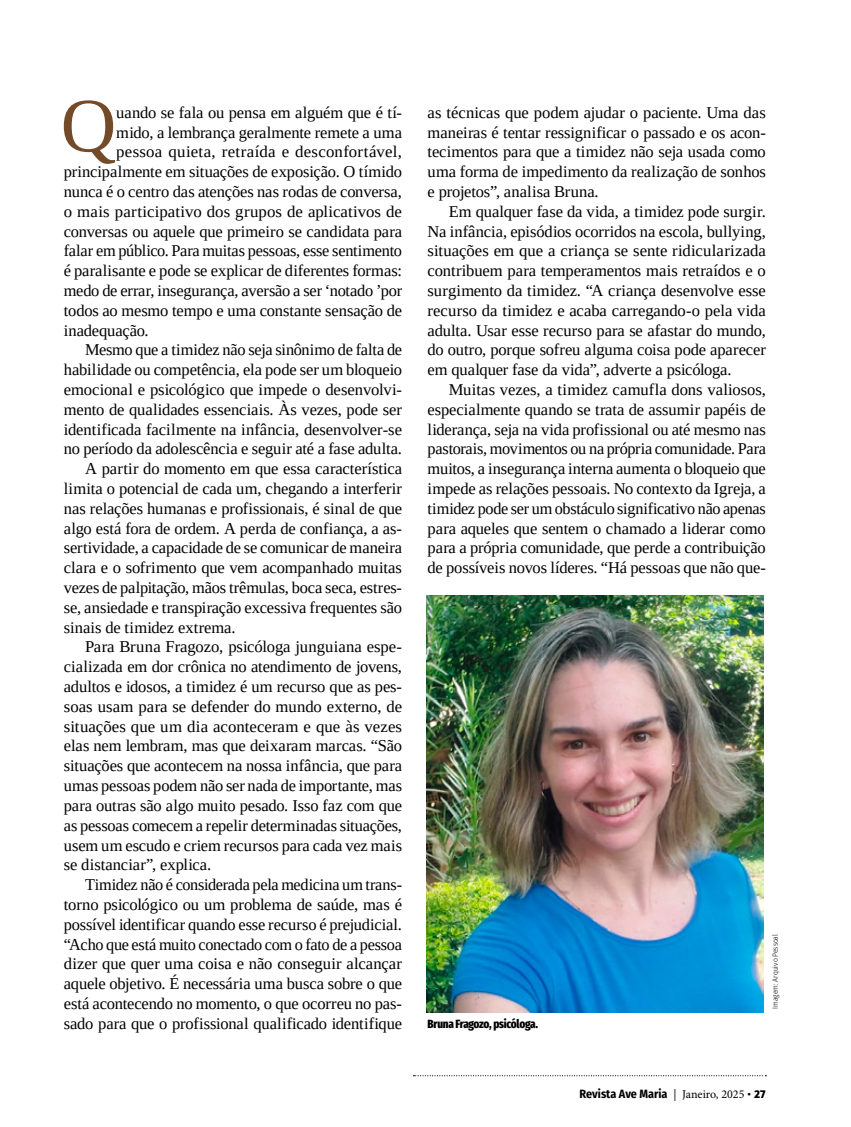
<style>
.page{position:relative;width:851px;height:1127px;background:#fff}
.page>*{position:absolute;margin:0;border:0;box-sizing:border-box;transform-origin:0 0}
.t1{font:76.95px "Tinos";color:#734b28}
.t2{font:16.5px/19.8px "Tinos";letter-spacing:-.005em;color:#000;text-align:justify}
.t3{font:16.5px "Tinos";letter-spacing:.015em;color:#000}
.t4{font:700 12px "Fira Sans Condensed";color:#000}
.t5{font:800 extra-condensed 12px "Fira Sans";letter-spacing:-.025em;color:#000}
.t6{font:300 7.5px "Fira Sans Condensed";color:#000}
.s1{font-family:"Minion Pro";font-weight:400}
.s2{font-family:"Amaranth"}
</style>
<div class="page">
<img style="left:426px;top:595px;width:337px;height:417px">
<svg style="left:413px;top:1075px;width:353px;height:1px"></svg>
<h1 class="t1" style="left:61px;top:76px;width:57px">Q</h1>
<p class="t2" style="left:116px;top:102px;width:287px">uando se fala ou pensa em alguém que é tí-</p>
<p class="t2" style="left:116px;top:122px;width:287px">mido, a lembrança geralmente remete a uma</p>
<p class="t3" style="left:116px;top:141px;width:287px">pessoa quieta, retraída e desconfortável,</p>
<p class="t2" style="left:64px;top:162px;width:340px">principalmente em situações de exposição. O tímido</p>
<p class="t2" style="left:64px;top:181px;width:339px">nunca é o centro das atenções nas rodas de conversa,</p>
<p class="t2" style="left:64px;top:201px;width:339px">o mais participativo dos grupos de aplicativos de</p>
<p class="t2" style="left:64px;top:221px;width:340px">conversas ou aquele que primeiro se candidata para</p>
<p class="t2" style="left:64px;top:241px;width:340px">falar em público. Para muitas pessoas, esse sentimento</p>
<p class="t2" style="left:64px;top:261px;width:340px">é paralisante e pode se explicar de diferentes formas:</p>
<p class="t2" style="left:64px;top:280px;width:340px">medo de errar, insegurança, aversão a ser ‘notado ’por</p>
<p class="t2" style="left:64px;top:300px;width:340px">todos ao mesmo tempo e uma constante sensação de</p>
<p class="t2" style="left:64px;top:320px;width:86px">inadequação.</p>
<p class="t2" style="left:85px;top:340px;width:318px">Mesmo que a timidez não seja sinônimo de falta de</p>
<p class="t2" style="left:64px;top:360px;width:340px">habilidade ou competência, ela pode ser um bloqueio</p>
<p class="t2" style="left:64px;top:379px;width:340px">emocional e psicológico que impede o desenvolvi-</p>
<p class="t2" style="left:64px;top:399px;width:340px">mento de qualidades essenciais. Às vezes, pode ser</p>
<p class="t2" style="left:64px;top:419px;width:340px">identificada facilmente na infância, desenvolver-se</p>
<p class="t2" style="left:64px;top:439px;width:340px">no período da adolescência e seguir até a fase adulta.</p>
<p class="t2" style="left:85px;top:459px;width:318px">A partir do momento em que essa característica</p>
<p class="t2" style="left:64px;top:478px;width:340px">limita o potencial de cada um, chegando a interferir</p>
<p class="t2" style="left:64px;top:498px;width:340px">nas relações humanas e profissionais, é sinal de que</p>
<p class="t2" style="left:64px;top:518px;width:340px">algo está fora de ordem. A perda de confiança, a as-</p>
<p class="t2" style="left:64px;top:538px;width:340px">sertividade, a capacidade de se comunicar de maneira</p>
<p class="t2" style="left:64px;top:558px;width:340px">clara e o sofrimento que vem acompanhado muitas</p>
<p class="t2" style="left:64px;top:577px;width:340px">vezes de palpitação, mãos trêmulas, boca seca, estres-</p>
<p class="t2" style="left:64px;top:597px;width:340px">se, ansiedade e transpiração excessiva frequentes são</p>
<p class="t2" style="left:64px;top:617px;width:173px">sinais de timidez extrema.</p>
<p class="t2" style="left:85px;top:637px;width:318px">Para Bruna Fragozo, psicóloga junguiana espe-</p>
<p class="t2" style="left:64px;top:657px;width:340px">cializada em dor crônica no atendimento de jovens,</p>
<p class="t2" style="left:64px;top:676px;width:340px">adultos e idosos, a timidez é um recurso que as pes-</p>
<p class="t2" style="left:64px;top:696px;width:340px">soas usam para se defender do mundo externo, de</p>
<p class="t2" style="left:64px;top:716px;width:340px">situações que um dia aconteceram e que às vezes</p>
<p class="t2" style="left:64px;top:736px;width:339px">elas nem lembram, mas que deixaram marcas. “São</p>
<p class="t2" style="left:64px;top:756px;width:340px">situações que acontecem na nossa infância, que para</p>
<p class="t2" style="left:64px;top:775px;width:340px">umas pessoas podem não ser nada de importante, mas</p>
<p class="t2" style="left:64px;top:795px;width:340px">para outras são algo muito pesado. Isso faz com que</p>
<p class="t2" style="left:64px;top:815px;width:340px">as pessoas comecem a repelir determinadas situações,</p>
<p class="t2" style="left:64px;top:835px;width:340px">usem um escudo e criem recursos para cada vez mais</p>
<p class="t2" style="left:64px;top:855px;width:149px">se distanciar”, explica.</p>
<p class="t2" style="left:85px;top:874px;width:318px">Timidez não é considerada pela medicina um trans-</p>
<p class="t2" style="left:64px;top:894px;width:340px">torno psicológico ou um problema de saúde, mas é</p>
<p class="t2" style="left:64px;top:914px;width:340px">possível identificar quando esse recurso é prejudicial.</p>
<p class="t2" style="left:64px;top:934px;width:339px">“Acho que está muito conectado com o fato de a pessoa</p>
<p class="t2" style="left:64px;top:954px;width:339px">dizer que quer uma coisa e não conseguir alcançar</p>
<p class="t2" style="left:64px;top:973px;width:340px">aquele objetivo. É necessária uma busca sobre o que</p>
<p class="t2" style="left:64px;top:993px;width:340px">está acontecendo no momento, o que ocorreu no pas-</p>
<p class="t2" style="left:64px;top:1013px;width:339px">sado para que o profissional qualificado identifique</p>
<p class="t2" style="left:427px;top:102px;width:340px">as técnicas que podem ajudar o paciente. Uma das maneiras é tentar ressignificar o passado e os acon&shy;tecimentos para que a timidez não seja usada como uma forma de impedimento da realização de sonhos e projetos”, analisa Bruna.</p>
<p class="t2" style="left:427px;top:201px;width:340px;text-indent:21px">Em qualquer fase da vida, a timidez pode surgir.<br>Na infância, episódios ocorridos na escola, bullying, situações em que a criança se sente ridicularizada contribuem para temperamentos mais retraídos e o surgimento da timidez. “A criança desenvolve esse recurso da timidez e acaba carregando-o pela vida adulta. Usar esse recurso para se afastar do mundo, do outro, porque sofreu alguma coisa pode aparecer em qualquer fase da vida”, adverte a psicóloga.</p>
<p class="t2" style="left:427px;top:379px;width:340px;text-indent:21px">Muitas vezes, a timidez camufla dons valiosos, especialmente quando se trata de assumir papéis de liderança, seja na vida profissional ou até mesmo nas pastorais, movimentos ou na própria comunidade. Para muitos, a insegurança interna aumenta o bloqueio que impede as relações pessoais. No contexto da Igreja, a timidez pode ser um obstáculo significativo não apenas para aqueles que sentem o chamado a liderar como para a própria comunidade, que perde a contribuição de possíveis novos líderes. “Há pessoas que não que-</p>
<p class="t5" style="left:427px;top:1013px;width:112px">Bruna Fragozo, psicóloga.</p>
<p class="t6" style="left:769px;top:1009px;width:76px;rotate:-90deg">Imagem: Arquivo Pessoal</p>
<p class="t4" style="left:579px;top:1083px;width:188px">Revista Ave Maria <span class="s1">| Janeiro, 2025</span> <span class="s2">• 27</span></p>
</div>
